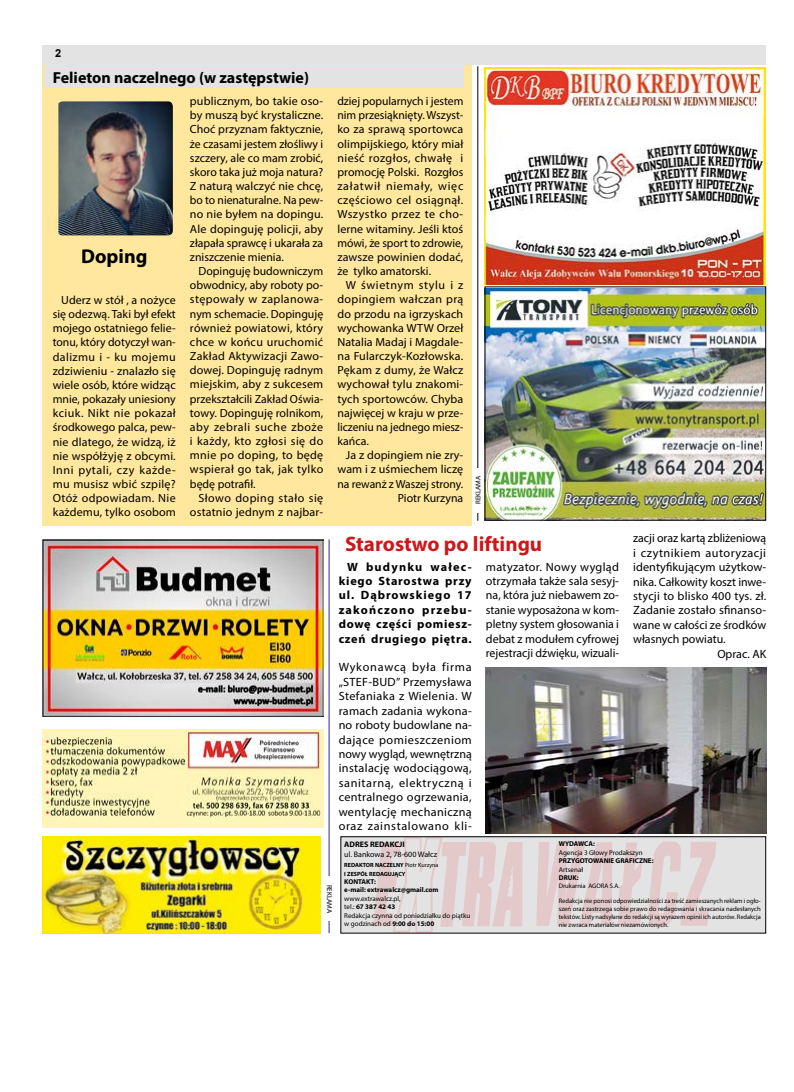
<style>
.page{position:relative;width:794px;height:1092px;background:#fff}
.page>*{position:absolute;margin:0;border:0;box-sizing:border-box;transform-origin:0 0}
.t1{font:700 21px "Myriad Pro";color:#cd171a}
.t2{font:700 20px "Myriad Pro";color:#000}
.t3{font:700 16px "Myriad Pro";color:#000}
.t4{font:12px/14.4px "Myriad Pro";letter-spacing:.005em;color:#000;text-align:justify}
.t5{font:700 12px/14.4px "Myriad Pro";letter-spacing:.055em;color:#000;text-align:justify}
.t6{font:12px "Myriad Pro";letter-spacing:.04em;color:#000}
.t7{font:11.8px/14.2px "Myriad Pro";letter-spacing:.005em;color:#000;text-align:justify}
.t8{font:700 11px "Arial";color:#000}
.t9{font:8px "Myriad Pro";color:#000}
.t10{font:700 8px "Myriad Pro";color:#000}
.t11{font:7px/8.4px "Myriad Pro";color:#000}
.t12{font:700 7px/8.4px "Myriad Pro";color:#000}
.t13{font:6.5px/7.8px "Myriad Pro";color:#000;text-align:justify}
.t14{font:700 6px/8.4px "Myriad Pro";color:#000}
.s1{font-weight:400}
.s2{font-weight:700}
</style>
<div class="page">
<div style="left:43px;top:45px;width:722px;height:19px;background:#e3e3e3"></div>
<div style="left:341px;top:836px;width:424px;height:97px;background:#e3e3e3"></div>
<div style="left:340px;top:836px;width:426px;height:97px;border:1px solid #000"></div>
<svg style="left:373px;top:836px;width:343px;height:96px"></svg>
<div style="left:42px;top:65px;width:429px;height:460px;background:#ffe79d"></div>
<img style="left:485px;top:67px;width:280px;height:217px">
<img style="left:58px;top:101px;width:115px;height:134px">
<img style="left:43px;top:836px;width:277px;height:97px">
<div style="left:44px;top:67px;width:419px;height:21px;background:#e3e3e3"></div>
<img style="left:486px;top:289px;width:278px;height:229px">
<hr style="left:477px;top:66px;width:1px;height:454px;background:#000">
<div style="left:475px;top:468px;width:5px;height:44px;background:#fff"></div>
<img style="left:42px;top:729px;width:281px;height:98px">
<img style="left:43px;top:539px;width:281px;height:177px">
<img style="left:486px;top:667px;width:280px;height:166px">
<hr style="left:329px;top:539px;width:1px;height:394px;background:#312783">
<div style="left:325px;top:876px;width:7px;height:44px;background:#fff"></div>
<p class="t8" style="left:55px;top:46px;width:8px">2</p>
<h3 class="t3" style="left:53px;top:67px;width:258px">Felieton naczelnego (w zastępstwie)</h3>
<h2 class="t2" style="left:81px;top:243px;width:68px">Doping</h2>
<p class="t7" style="left:53px;top:292px;width:125px;text-indent:9px">Uderz w stół , a nożyce się odezwą. Taki był efekt mojego ostatniego felie&shy;tonu, który dotyczył wan&shy;dalizmu i - ku mojemu zdziwieniu - znalazło się wiele osób, które widząc mnie, pokazały uniesiony kciuk. Nikt nie pokazał środkowego palca, pew&shy;nie dlatego, że widzą, iż nie współżyję z obcymi.<br>Inni pytali, czy każde&shy;mu musisz wbić szpilę?<br>Otóż odpowiadam. Nie każdemu, tylko osobom</p>
<p class="t7" style="left:190px;top:94px;width:135px">publicznym, bo takie oso&shy;by muszą być krystaliczne.<br>Choć przyznam faktycznie, że czasami jestem złośliwy i szczery, ale co mam zrobić, skoro taka już moja natura?<br>Z naturą walczyć nie chcę, bo to nienaturalne. Na pew&shy;no nie byłem na dopingu.<br>Ale dopinguję policji, aby złapała sprawcę i ukarała za zniszczenie mienia.</p>
<p class="t7" style="left:190px;top:264px;width:135px;text-indent:9px">Dopinguję budowniczym obwodnicy, aby roboty po&shy;stępowały w zaplanowa&shy;nym schemacie. Dopinguję również powiatowi, który chce w końcu uruchomić Zakład Aktywizacji Zawo&shy;dowej. Dopinguję radnym miejskim, aby z sukcesem przekształcili Zakład Oświa&shy;towy. Dopinguję rolnikom, aby zebrali suche zboże i każdy, kto zgłosi się do mnie po doping, to będę wspierał go tak, jak tylko będę potrafił.</p>
<p class="t7" style="left:190px;top:490px;width:135px;text-align:right">Słowo doping stało się ostatnio jednym z najbar-</p>
<p class="t7" style="left:337px;top:94px;width:127px">dziej popularnych i jestem nim przesiąknięty. Wszyst&shy;ko za sprawą sportowca olimpijskiego, który miał nieść rozgłos, chwałę i promocję Polski. Rozgłos załatwił niemały, więc częściowo cel osiągnął.<br>Wszystko przez te cho&shy;lerne witaminy. Jeśli ktoś mówi, że sport to zdrowie, zawsze powinien dodać, że tylko amatorski.</p>
<p class="t7" style="left:337px;top:278px;width:127px;text-indent:9px">W świetnym stylu i z dopingiem wałczan prą do przodu na igrzyskach wychowanka WTW Orzeł Natalia Madaj i Magdale&shy;na Fularczyk-Kozłowska.<br>Pękam z dumy, że Wałcz wychował tylu znakomi&shy;tych sportowców. Chyba najwięcej w kraju w prze&shy;liczeniu na jednego miesz&shy;kańca.</p>
<p class="t7" style="left:337px;top:448px;width:127px;text-align:right">Ja z dopingiem nie zry&shy;wam i z uśmiechem liczę na rewanż z Waszej strony.<br>Piotr Kurzyna</p>
<p class="t11" style="left:474px;top:504px;width:30px;rotate:-90deg">REKLAMA</p>
<h1 class="t1" style="left:345px;top:529px;width:199px">Starostwo po liftingu</h1>
<p class="t5" style="left:339px;top:559px;width:135px;text-indent:9px">W budynku wałec&shy;kiego Starostwa przy ul. Dąbrowskiego 17 zakończono przebu&shy;dowę części pomiesz&shy;czeń drugiego piętra.</p>
<p class="t4" style="left:339px;top:660px;width:135px">Wykonawcą była firma „STEF-BUD” Przemysława Stefaniaka z Wielenia. W ramach zadania wykona&shy;no roboty budowlane na&shy;dające pomieszczeniom nowy wygląd, wewnętrzną instalację wodociągową, sanitarną, elektryczną i centralnego ogrzewania, wentylację mechaniczną oraz zainstalowano kli-</p>
<p class="t4" style="left:486px;top:559px;width:135px">matyzator. Nowy wygląd otrzymała także sala sesyj&shy;na, która już niebawem zo&shy;stanie wyposażona w kom&shy;pletny system głosowania i debat z modułem cyfrowej rejestracji dźwięku, wizuali-</p>
<p class="t4" style="left:633px;top:531px;width:134px">zacji oraz kartą zbliżeniową</p>
<p class="t6" style="left:633px;top:545px;width:134px">i czytnikiem autoryzacji</p>
<p class="t4" style="left:633px;top:559px;width:135px">identyfikującym użytkow-</p>
<p class="t4" style="left:633px;top:574px;width:135px">nika. Całkowity koszt inwe-</p>
<p class="t4" style="left:633px;top:588px;width:135px">stycji to blisko 400 tys. zł.</p>
<p class="t4" style="left:633px;top:603px;width:135px">Zadanie zostało sfinanso-</p>
<p class="t4" style="left:633px;top:617px;width:135px">wane w całości ze środków</p>
<p class="t4" style="left:633px;top:631px;width:94px">własnych powiatu.</p>
<p class="t4" style="left:717px;top:646px;width:50px">Oprac. AK</p>
<p class="t11" style="left:334px;top:884px;width:30px;rotate:90deg">REKLAMA</p>
<p class="t10" style="left:344px;top:839px;width:62px">ADRES REDAKCJI</p>
<p class="t9" style="left:344px;top:849px;width:94px">ul. Bankowa 2, 78-600 Wałcz</p>
<p class="t14" style="left:344px;top:860px;width:96px">REDAKTOR NACZELNY <span class="s1">Piotr Kurzyna<br></span>I ZESPÓŁ REDAGUJĄCY</p>
<p class="t12" style="left:344px;top:877px;width:96px">KONTAKT:<br>e-mail: extrawalcz@gmail.com</p>
<p class="t11" style="left:344px;top:894px;width:127px">www.extrawalcz.pl,<br>tel.: <span class="s2">67 387 42 43<br></span>Redakcja czynna od poniedziałku do piątku w godzinach od <span class="s2">9:00 do 15:00</span></p>
<p class="t12" style="left:559px;top:839px;width:38px">WYDAWCA:</p>
<p class="t11" style="left:559px;top:848px;width:85px">Agencja 3 Głowy Prodakszyn</p>
<p class="t12" style="left:559px;top:856px;width:96px">PRZYGOTOWANIE GRAFICZNE:</p>
<p class="t11" style="left:559px;top:864px;width:26px">Artsenał</p>
<p class="t12" style="left:559px;top:873px;width:21px">DRUK:</p>
<p class="t13" style="left:559px;top:881px;width:62px">Drukarnia AGORA S.A.</p>
<p class="t13" style="left:559px;top:897px;width:203px">Redakcja nie ponosi odpowiedzialności za treść zamieszanych reklam i ogło&shy;szeń oraz zastrzega sobie prawo do redagowania i skracania nadesłanych tekstów. Listy nadsyłane do redakcji są wyrazem opinii ich autorów. Redakcja nie zwraca materiałów niezamówionych.</p>
</div>
